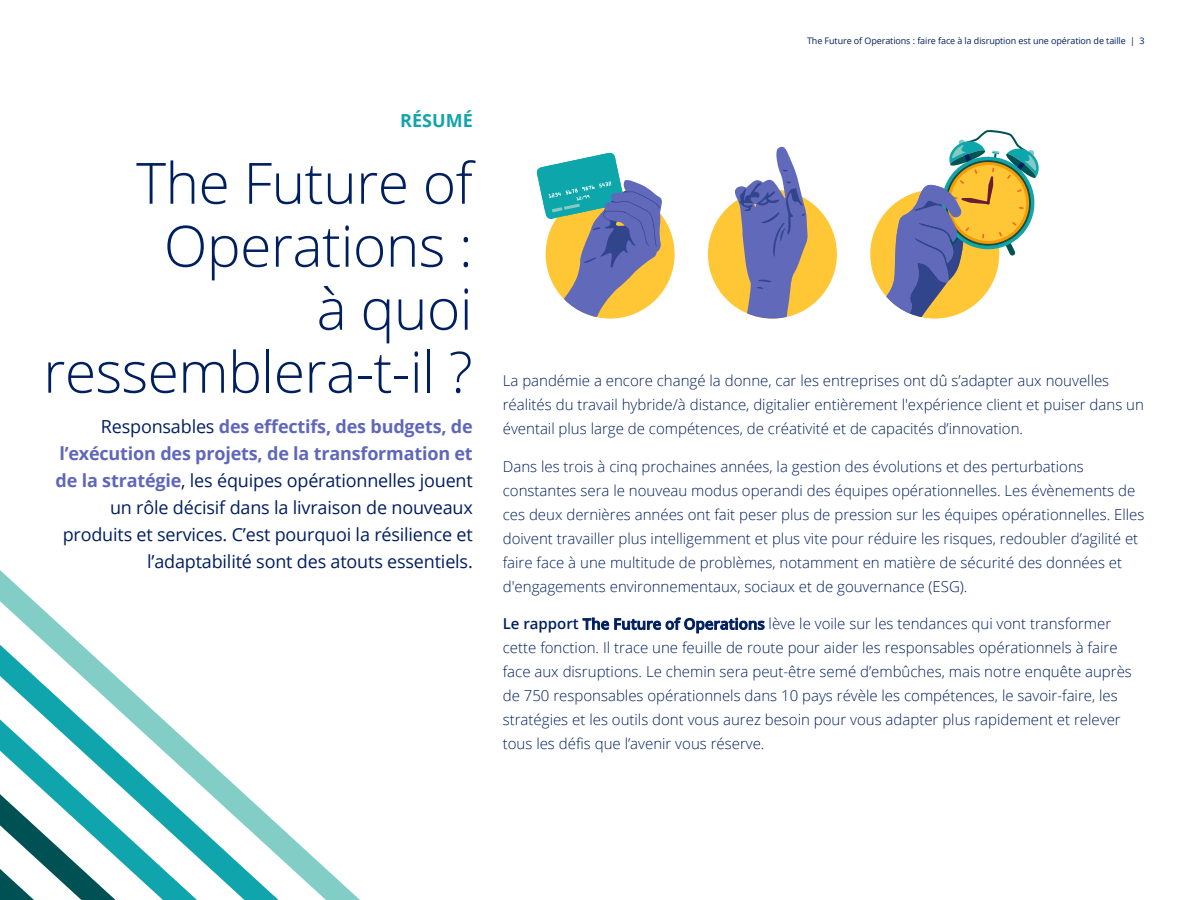
<style>
.page{position:relative;width:1200px;height:900px;background:#fff}
.page>*{position:absolute;margin:0;border:0;box-sizing:border-box;transform-origin:0 0}
.t1{font:300 57px/63px "Open Sans";letter-spacing:-.01em;color:#001f5f;text-align:right}
.t2{font:18px/27px "Open Sans";letter-spacing:-.01em;color:#001f5f;text-align:right}
.t3{font:700 18px "Open Sans";color:#10a5ac}
.t4{font:300 15px/24px "Open Sans";color:#001f5f}
.t5{font:9px "Open Sans";letter-spacing:-.01em;color:#001f5f}
.s1{font-weight:700;color:#5f67b9}
.s2{font-style:inherit}
.s3{font-weight:600}
</style>
<div class="page">
<div style="left:708px;top:190px;width:129px;height:129px;background:#ffc736;border-radius:50%"></div>
<div style="left:546px;top:190px;width:129px;height:129px;background:#ffc736;border-radius:50%"></div>
<svg style="left:536px;top:153px;width:126px;height:166px"></svg>
<svg style="left:877px;top:130px;width:162px;height:189px"></svg>
<svg style="left:731px;top:146px;width:106px;height:173px"></svg>
<svg style="left:0;top:570px;width:360px;height:330px"></svg>
<svg style="left:0;top:645px;width:278px;height:255px"></svg>
<svg style="left:0;top:719px;width:197px;height:181px"></svg>
<p class="t3" style="left:400px;top:108px;width:74px">RÉSUMÉ</p>
<h1 class="t1" style="left:43px;top:150px;width:431px">The Future of<br>Operations :<br>à quoi ressemblera-t-il ?</h1>
<p class="t2" style="left:56px;top:412px;width:419px">Responsables <span class="s1">des effectifs, des budgets, de l’exécution des projets, de la transformation et de la stratégie</span>, les équipes opérationnelles jouent un rôle décisif dans la livraison de nouveaux produits et services. C’est pourquoi la résilience et l’adaptabilité sont des atouts essentiels.</p>
<p class="t5" style="left:807px;top:35px;width:339px"><span class="s2">The Future of Operations</span> : faire face à la disruption est une opération de taille | 3</p>
<p class="t4" style="left:503px;top:369px;width:643px">La pandémie a encore changé la donne, car les entreprises ont dû s’adapter aux nouvelles réalités du travail hybride/à distance, digitalier entièrement l'expérience client et puiser dans un éventail plus large de compétences, de créativité et de capacités d’innovation.</p>
<p class="t4" style="left:503px;top:454px;width:643px">Dans les trois à cinq prochaines années, la gestion des évolutions et des perturbations constantes sera le nouveau modus operandi des équipes opérationnelles. Les évènements de ces deux dernières années ont fait peser plus de pression sur les équipes opérationnelles. Elles doivent travailler plus intelligemment et plus vite pour réduire les risques, redoubler d’agilité et faire face à une multitude de problèmes, notamment en matière de sécurité des données et d'engagements environnementaux, sociaux et de gouvernance (ESG).</p>
<p class="t4" style="left:503px;top:612px;width:631px"><span class="s3">Le rapport The Future of Operations</span> lève le voile sur les tendances qui vont transformer cette fonction. Il trace une feuille de route pour aider les responsables opérationnels à faire face aux disruptions. Le chemin sera peut-être semé d’embûches, mais notre enquête auprès de 750 responsables opérationnels dans 10 pays révèle les compétences, le savoir-faire, les stratégies et les outils dont vous aurez besoin pour vous adapter plus rapidement et relever tous les défis que l’avenir vous réserve.</p>
</div>
